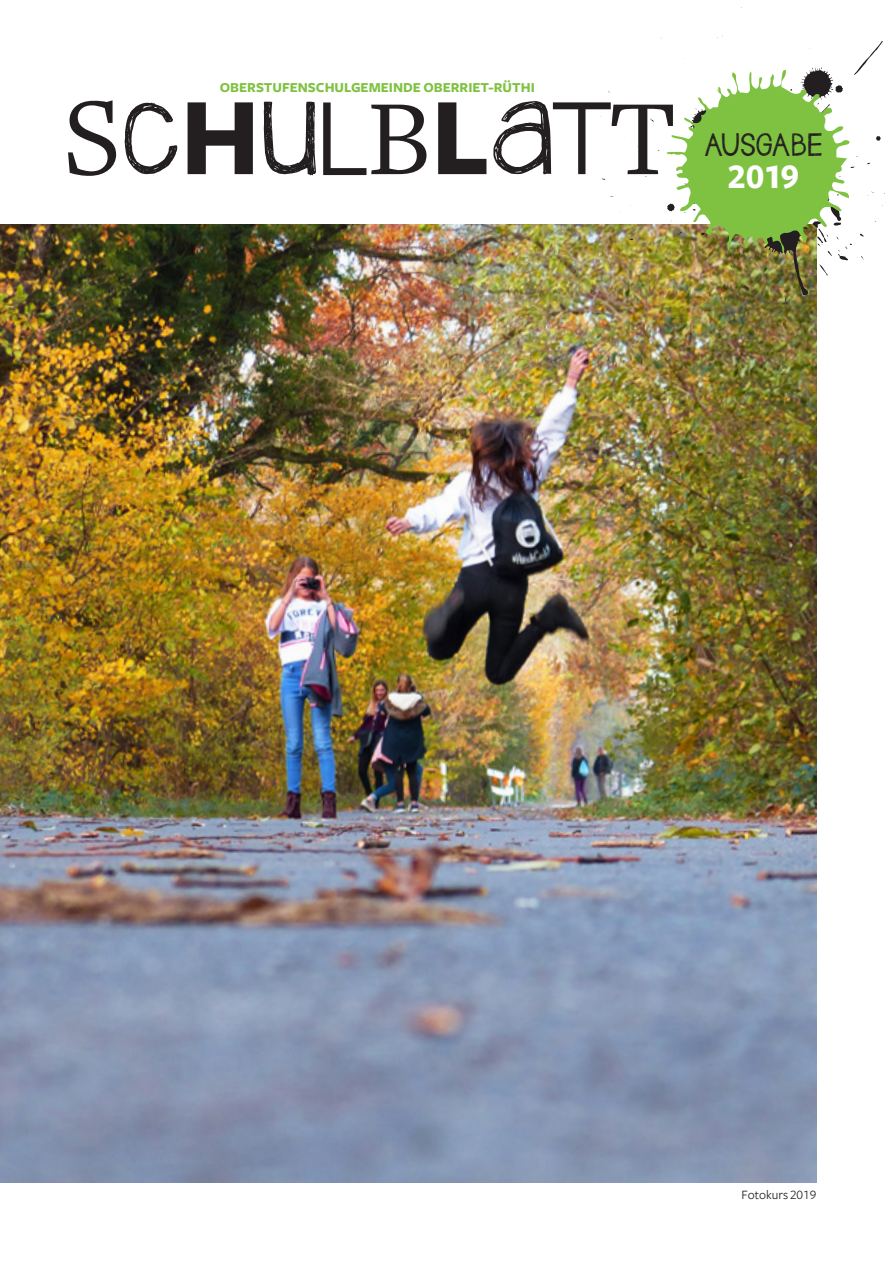
<style>
.page{position:relative;width:893px;height:1263px;background:#fff}
.page>*{position:absolute;margin:0;border:0;box-sizing:border-box;transform-origin:0 0}
.t1{font:36.15px "Freight Sans Bold SC";color:#fff}
.t2{font:25.95px "Janda Safeand Sound";letter-spacing:.015em;color:#231f20}
.t3{font:700 14.25px "Freight Sans";color:#7fc241}
.legende{font:13.2px "Freight Sans";color:#231f20}
.s1{font-family:"Freight Sans Book SC"}
</style>
<div class="page">
<img style="left:0;top:224px;width:816px;height:958px">
<img style="left:601px;top:7px;width:285px;height:297px">
<img style="left:666px;top:70px;width:183px;height:204px">
<svg style="left:68px;top:100px;width:605px;height:76px"></svg>
<svg style="left:323px;top:102px;width:43px;height:73px"></svg>
<p class="t3" style="left:220px;top:80px;width:317px">OBERSTUFENSCHULGEMEINDE OBERRIET-RÜTHI</p>
<p class="t2" style="left:704px;top:127px;width:119px">AUSGABE</p>
<p class="t1" style="left:728px;top:157px;width:72px">2019</p>
<p class="legende" style="left:741px;top:1188px;width:76px">Fotokurs <span class="s1">2019</span></p>
</div>
